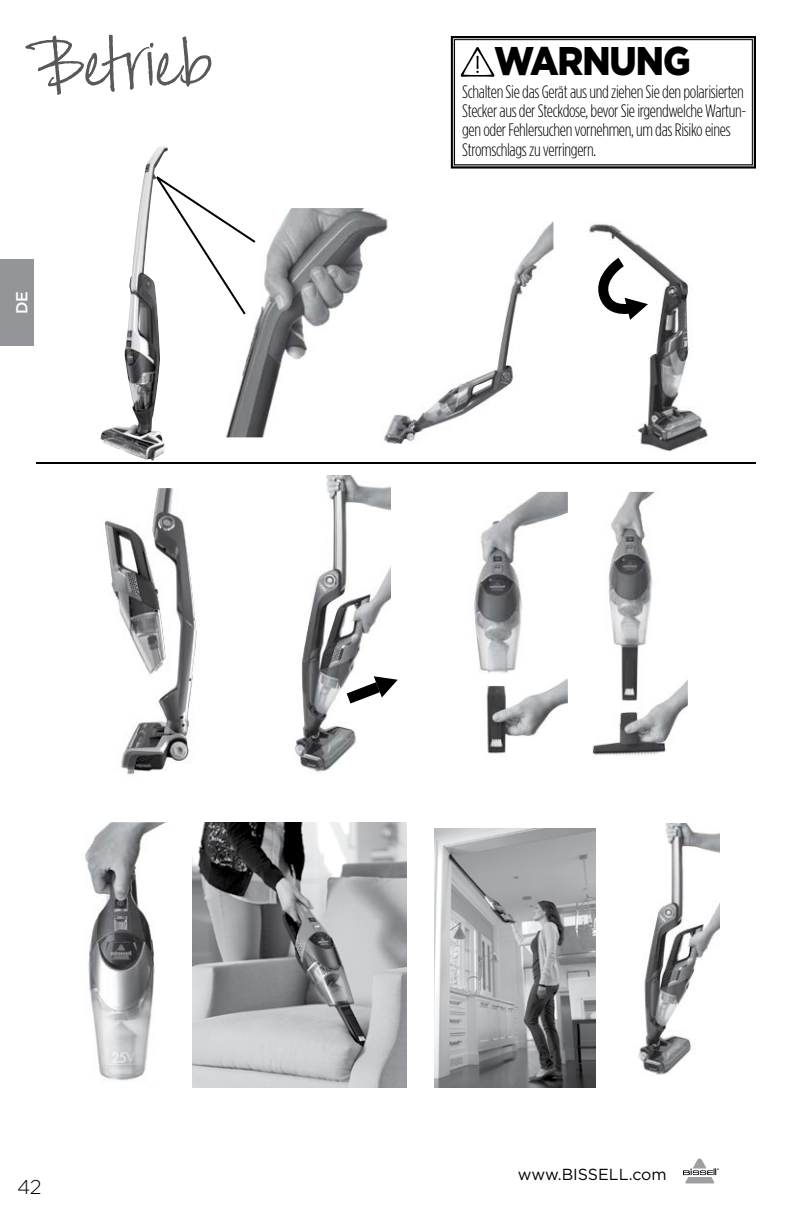
<style>
.page{position:relative;width:792px;height:1224px;background:#fff}
.page>*{position:absolute;margin:0;border:0;box-sizing:border-box;transform-origin:0 0}
.t1{font:72px "Jackie Sue BF";color:#58595b}
.t2{font:900 40px "Gotham";letter-spacing:-.03em;color:#000;scale:.9 1}
.t3{font:300 20px "Gotham";color:#000}
.t4{font:300 18px/19px "Gotham Condensed";letter-spacing:-.02em;color:#000}
.t5{font:16px "Gotham";color:#000}
.t6{font:500 16px "Gotham";color:#fff}
</style>
<div class="page">
<div style="left:0;top:259px;width:33px;height:87px;background:#939598"></div>
<svg style="left:450px;top:36px;width:306px;height:133px"></svg>
<div style="left:454px;top:39px;width:299px;height:126px;border:1px solid #000"></div>
<svg style="left:461px;top:47px;width:33px;height:30px"></svg>
<svg style="left:683px;top:1159px;width:36px;height:24px"></svg>
<hr style="left:36px;top:462px;width:720px;height:2px;background:#000">
<img style="left:225px;top:208px;width:154px;height:229px">
<img style="left:384px;top:221px;width:169px;height:223px">
<img style="left:375px;top:215px;width:37px;height:222px">
<img style="left:589px;top:224px;width:119px;height:228px">
<img style="left:638px;top:824px;width:82px;height:251px">
<img style="left:85px;top:822px;width:82px;height:259px">
<img style="left:434px;top:828px;width:161px;height:260px">
<img style="left:193px;top:822px;width:214px;height:266px">
<img style="left:104px;top:488px;width:93px;height:287px">
<img style="left:294px;top:476px;width:96px;height:296px">
<svg style="left:347px;top:676px;width:51px;height:28px"></svg>
<img style="left:474px;top:492px;width:94px;height:262px">
<img style="left:592px;top:492px;width:96px;height:264px">
<svg style="left:589px;top:252px;width:59px;height:68px"></svg>
<img style="left:101px;top:146px;width:63px;height:315px">
<svg style="left:156px;top:176px;width:99px;height:138px"></svg>
<h1 class="t1" style="left:36px;top:21px;width:178px">Betrieb</h1>
<h2 class="t2" style="left:494px;top:33px;width:220px">WARNUNG</h2>
<p class="t4" style="left:462px;top:83px;width:286px">Schalten Sie das Gerät aus und ziehen Sie den polarisierten Stecker aus der Steckdose, bevor Sie irgendwelche Wartun&shy;gen oder Fehlersuchen vornehmen, um das Risiko eines Stromschlags zu verringern.</p>
<p class="t6" style="left:11px;top:314px;width:24px;rotate:-90deg">DE</p>
<p class="t3" style="left:17px;top:1174px;width:26px">42</p>
<p class="t5" style="left:518px;top:1164px;width:150px">www.BISSELL.com</p>
</div>
